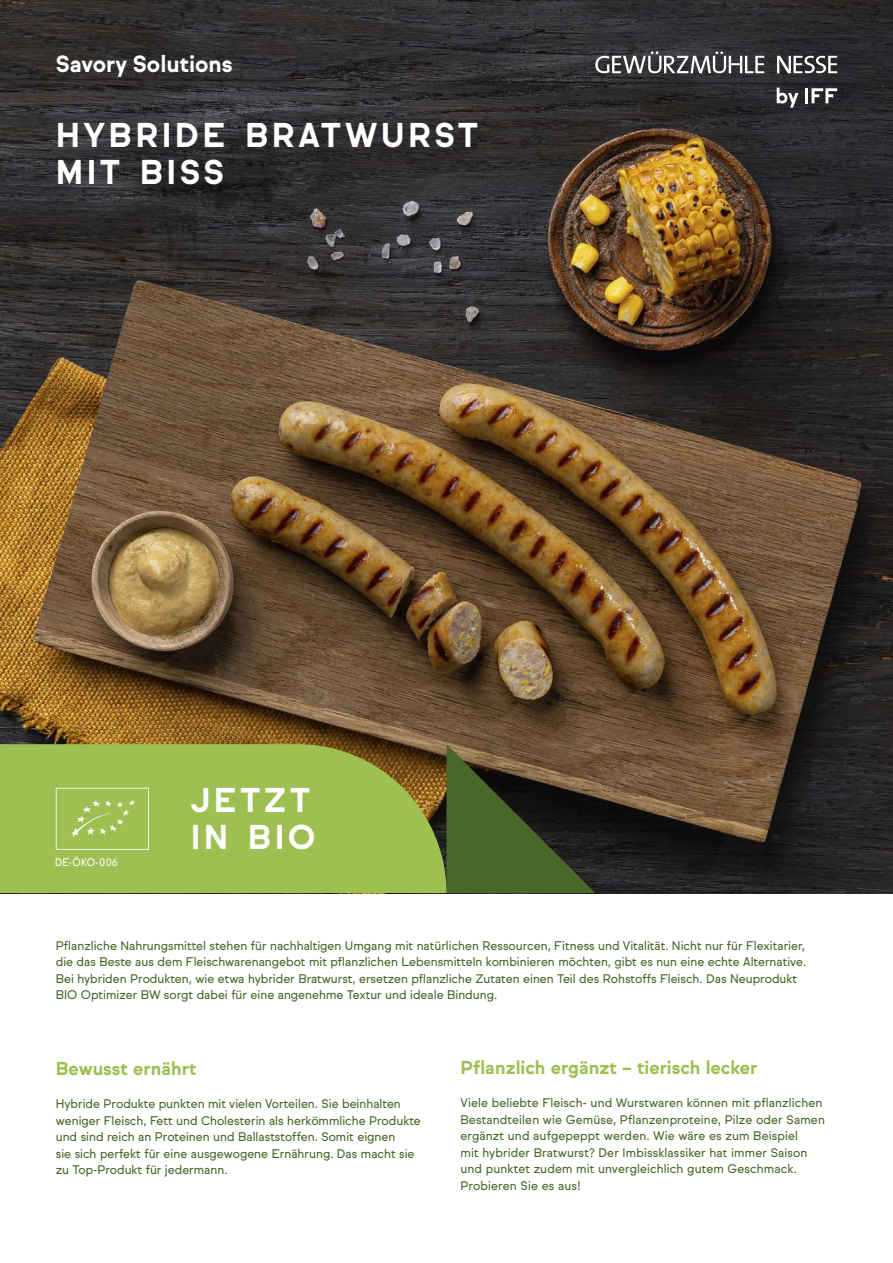
<style>
.page{position:relative;width:893px;height:1263px;background:#fff}
.page>*{position:absolute;margin:0;border:0;box-sizing:border-box;transform-origin:0 0}
.t1{font:700 33px/37.5px "Sul Sans";letter-spacing:.1em;color:#fff}
.t2{font:700 22.5px "Sul Sans";color:#fff}
.t3{font:700 18px "Sul Sans";color:#9ebf51}
.t4{font:12px/16.5px "Sul Sans";color:#496729}
.t5{font:10.5px "Sul Sans";letter-spacing:.015em;color:#fff;scale:.94 1}
</style>
<div class="page">
<img style="left:0;top:0;width:893px;height:893px">
<svg style="left:446px;top:744px;width:149px;height:149px;background:#454e28"></svg>
<svg style="left:0;top:744px;width:446px;height:149px;background:#99b54c"></svg>
<svg style="left:56px;top:788px;width:93px;height:62px;background:#a5c45f"></svg>
<svg style="left:777px;top:56px;width:60px;height:17px"></svg>
<svg style="left:595px;top:51px;width:169px;height:22px"></svg>
<svg style="left:777px;top:88px;width:21px;height:20px"></svg>
<hr style="left:805px;top:88px;width:3px;height:15px;background:#fff">
<svg style="left:812px;top:88px;width:25px;height:15px"></svg>
<h2 class="t2" style="left:56px;top:51px;width:178px">Savory Solutions</h2>
<h1 class="t1" style="left:56px;top:117px;width:424px">HYBRIDE BRATWURST<br>MIT BISS</h1>
<p class="t5" style="left:55px;top:855px;width:68px">DE-ÖKO-006</p>
<h1 class="t1" style="left:191px;top:782px;width:126px">JETZT<br>IN BIO</h1>
<p class="t4" style="left:56px;top:937px;width:752px">Pflanzliche Nahrungsmittel stehen für nachhaltigen Umgang mit natürlichen Ressourcen, Fitness und Vitalität. Nicht nur für Flexitarier, die das Beste aus dem Fleischwarenangebot mit pflanzlichen Lebensmitteln kombinieren möchten, gibt es nun eine echte Alternative.<br>Bei hybriden Produkten, wie etwa hybrider Bratwurst, ersetzen pflanzliche Zutaten einen Teil des Rohstoffs Fleisch. Das Neuprodukt BIO Optimizer BW sorgt dabei für eine angenehme Textur und ideale Bindung.</p>
<h3 class="t3" style="left:56px;top:1058px;width:142px">Bewusst ernährt</h3>
<p class="t4" style="left:56px;top:1096px;width:367px">Hybride Produkte punkten mit vielen Vorteilen. Sie beinhalten weniger Fleisch, Fett und Cholesterin als herkömmliche Produkte und sind reich an Proteinen und Ballaststoffen. Somit eignen<br>sie sich perfekt für eine ausgewogene Ernährung. Das macht sie zu Top-Produkt für jedermann.</p>
<h3 class="t3" style="left:460px;top:1057px;width:298px">Pflanzlich ergänzt – tierisch lecker</h3>
<p class="t4" style="left:460px;top:1095px;width:366px">Viele beliebte Fleisch- und Wurstwaren können mit pflanzlichen Bestandteilen wie Gemüse, Pflanzenproteine, Pilze oder Samen ergänzt und aufgepeppt werden. Wie wäre es zum Beispiel<br>mit hybrider Bratwurst? Der Imbissklassiker hat immer Saison und punktet zudem mit unvergleichlich gutem Geschmack.<br>Probieren Sie es aus!</p>
</div>
